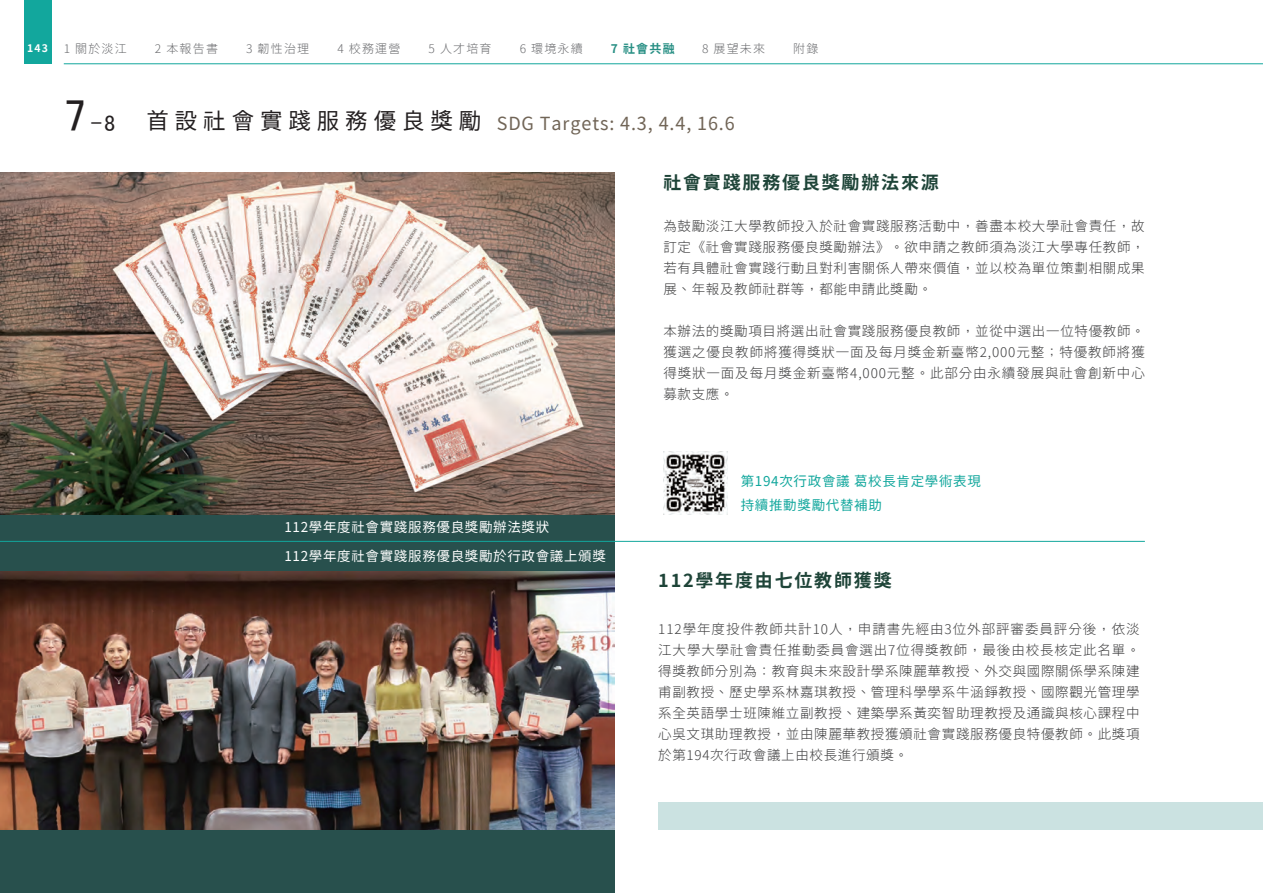
<style>
.page{position:relative;width:1263px;height:893px;background:#fff}
.page>*{position:absolute;margin:0;border:0;box-sizing:border-box;transform-origin:0 0}
.t1{font:22.5px "MS P Gothic";color:#231f20}
.t2{font:18px "Taipei Sans TC Beta";letter-spacing:.05em;color:#716557}
.t3{font:700 18px "Taipei Sans TC Beta";letter-spacing:.1em;color:#1e4438}
.t4{font:300 13.5px/21px "Taipei Sans TC Beta";letter-spacing:.05em;color:#3e3e3f;text-align:justify}
.t5{font:13.5px/28.8px "Taipei Sans TC Beta";letter-spacing:.05em;color:#fff}
.t6{font:13.5px/24px "Taipei Sans TC Beta";letter-spacing:.05em;color:#12a79d}
.t7{font:300 12px "Taipei Sans TC Beta";letter-spacing:.1em;color:#6c6d70}
.t8{font:700 12px "Taipei Sans TC Beta";color:#299085}
.t9{font:700 10.5px "Taipei Sans TC Beta";color:#fff}
.s1{font-size:45px}
.s2{font-size:22.5px;color:#231f20}
</style>
<div class="page">
<div style="left:0;top:173px;width:615px;height:720px;background:#28504d"></div>
<div style="left:24px;top:0;width:27px;height:64px;background:#12a79d"></div>
<hr style="left:64px;top:63px;width:1199px;height:1px;background:#12a79d">
<hr style="left:0;top:541px;width:1145px;height:1px;background:#12a79d">
<img style="left:663px;top:451px;width:64px;height:64px">
<img style="left:0;top:173px;width:615px;height:342px">
<img style="left:0;top:571px;width:615px;height:258px">
<div style="left:658px;top:802px;width:605px;height:27px;background:#cbe2e1"></div>
<p class="t9" style="left:27px;top:42px;width:22px">143</p>
<p class="t7" style="left:64px;top:42px;width:65px">1 關於淡江</p>
<p class="t7" style="left:155px;top:42px;width:65px">2 本報告書</p>
<p class="t7" style="left:246px;top:42px;width:65px">3 韌性治理</p>
<p class="t7" style="left:337px;top:42px;width:65px">4 校務運營</p>
<p class="t7" style="left:428px;top:42px;width:65px">5 人才培育</p>
<p class="t7" style="left:520px;top:42px;width:65px">6 環境永續</p>
<p class="t8" style="left:611px;top:42px;width:65px">7 社會共融</p>
<p class="t7" style="left:702px;top:42px;width:65px">8 展望未來</p>
<p class="t7" style="left:793px;top:42px;width:27px">附錄</p>
<h1 class="t1" style="left:64px;top:112px;width:53px"><span class="s1">7</span>-8</h1>
<h2 class="t2" style="left:147px;top:113px;width:590px"><span class="s2">首設社會實踐服務優良獎勵</span> SDG Targets: 4.3, 4.4, 16.6</h2>
<h2 class="t3" style="left:663px;top:172px;width:277px">社會實踐服務優良獎勵辦法來源</h2>
<p class="t4" style="left:663px;top:215px;width:483px">為鼓勵淡江大學教師投入於社會實踐服務活動中，善盡本校大學社會責任，故訂定《社會實踐服務優良獎勵辦法》。欲申請之教師須為淡江大學專任教師，若有具體社會實踐行動且對利害關係人帶來價值，並以校為單位策劃相關成果展、年報及教師社群等，都能申請此獎勵。</p>
<p class="t4" style="left:663px;top:321px;width:483px">本辦法的獎勵項目將選出社會實踐服務優良教師，並從中選出一位特優教師。獲選之優良教師將獲得獎狀一面及每月獎金新臺幣2,000元整；特優教師將獲得獎狀一面及每月獎金新臺幣4,000元整。此部分由永續發展與社會創新中心募款支應。</p>
<p class="t5" style="left:284px;top:513px;width:323px">112學年度社會實踐服務優良獎勵辦法獎狀<br>112學年度社會實踐服務優良獎勵於行政會議上頒獎</p>
<p class="t6" style="left:741px;top:469px;width:242px">第194次行政會議 葛校長肯定學術表現持續推動獎勵代替補助</p>
<h2 class="t3" style="left:658px;top:571px;width:235px">112學年度由七位教師獲獎</h2>
<p class="t4" style="left:658px;top:619px;width:483px">112學年度投件教師共計10人，申請書先經由3位外部評審委員評分後，依淡江大學大學社會責任推動委員會選出7位得獎教師，最後由校長核定此名單。得獎教師分別為：教育與未來設計學系陳麗華教授、外交與國際關係學系陳建甫副教授、歷史學系林嘉琪教授、管理科學學系牛涵錚教授、國際觀光管理學系全英語學士班陳維立副教授、建築學系黃奕智助理教授及通識與核心課程中心吳文琪助理教授，並由陳麗華教授獲頒社會實踐服務優良特優教師。此獎項於第194次行政會議上由校長進行頒獎。</p>
</div>
